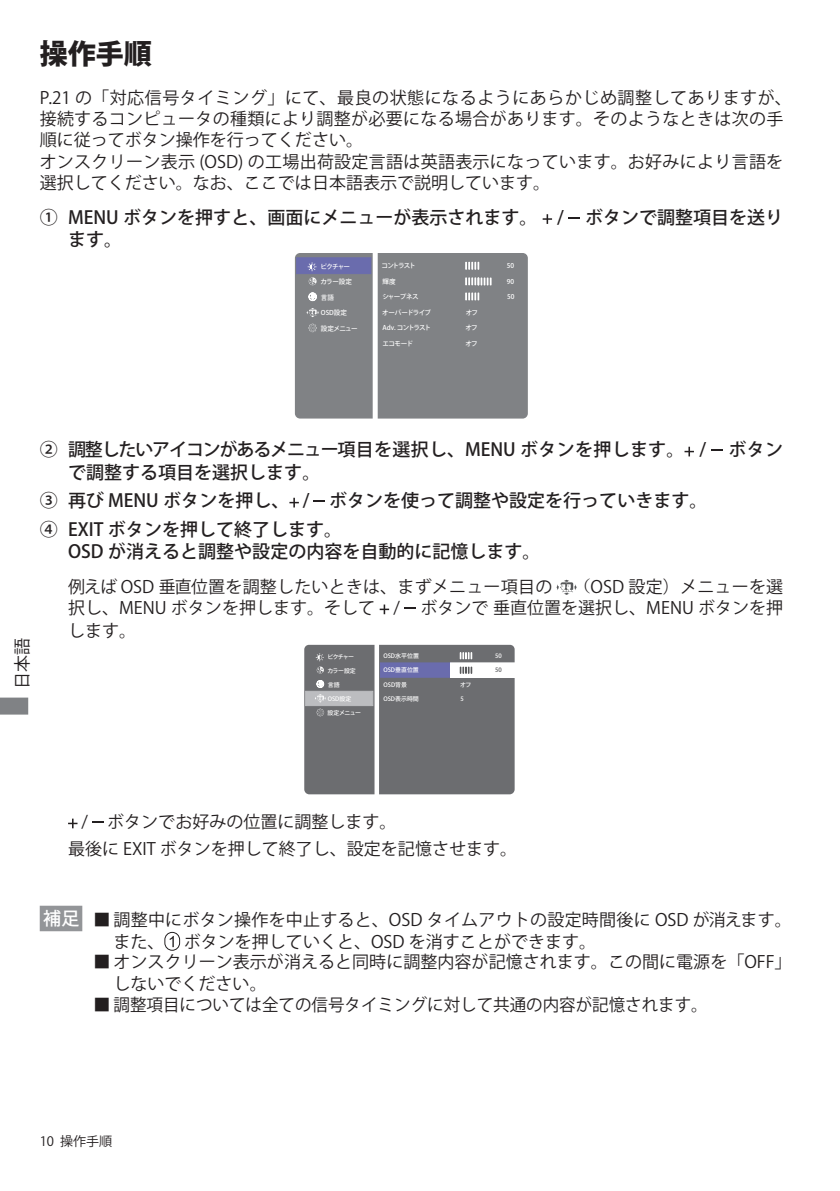
<style>
.page{position:relative;width:840px;height:1191px;background:#fff}
.page>*{position:absolute;margin:0;border:0;box-sizing:border-box;transform-origin:0 0}
.t1{font:800 28px "Koz Go Pro";color:#231f20}
.t2{font:500 18px/28.4px "Koz Go Pro";color:#231f20}
.t3{font:500 18px "Koz Go Pro";letter-spacing:-.065em;color:#231f20}
.t4{font:17px/21.2px "Koz Go Pro";color:#231f20}
.t5{font:13px "Koz Go Pro";color:#231f20}
.t6{font:6.6px "Koz Go Pro Medium 90 msp RKSJ H";letter-spacing:-.1em;color:#fff}
.t7{font:6.6px "Koz Go Pro Medium 90 msp RKSJ H";letter-spacing:-.13em;color:#fff}
.t8{font:6px "Koz Go Pro Medium 90 msp RKSJ H";color:#fff}
.t9{font:6px "Koz Go Pro Medium 90 msp RKSJ H";color:#57585a}
.s1{font-family:"Koz Min Pr 6 N";font-size:16px}
.s2{font-weight:500;font-size:18px;color:#fff}
</style>
<div class="page">
<svg style="left:0;top:697px;width:28px;height:17px"></svg>
<svg style="left:542px;top:214px;width:9px;height:10px"></svg>
<svg style="left:568px;top:217px;width:11px;height:2px"></svg>
<svg style="left:684px;top:447px;width:9px;height:9px"></svg>
<svg style="left:711px;top:449px;width:11px;height:2px"></svg>
<svg style="left:289px;top:498px;width:10px;height:9px"></svg>
<svg style="left:313px;top:500px;width:12px;height:2px"></svg>
<svg style="left:556px;top:580px;width:20px;height:15px"></svg>
<svg style="left:379px;top:604px;width:10px;height:10px"></svg>
<svg style="left:404px;top:607px;width:12px;height:2px"></svg>
<svg style="left:68px;top:818px;width:9px;height:10px"></svg>
<svg style="left:92px;top:821px;width:11px;height:2px"></svg>
<div style="left:40px;top:905px;width:42px;height:26px;background:#939598;border:2px solid #939598"></div>
<div style="left:164px;top:932px;width:16px;height:18px;border:1px solid #231f20;border-radius:7px"></div>
<svg style="left:170px;top:936px;width:4px;height:11px"></svg>
<svg style="left:295px;top:253px;width:232px;height:165px;background:#83858a"></svg>
<svg style="left:304px;top:645px;width:210px;height:149px;background:#77787d"></svg>
<h1 class="t1" style="left:40px;top:36px;width:113px">操作手順</h1>
<p class="t4" style="left:40px;top:87px;width:753px">P.21 の「対応信号タイミング」にて、最良の状態になるようにあらかじめ調整してありますが、接続するコンピュータの種類により調整が必要になる場合があります。そのようなときは次の手順に従ってボタン操作を行ってください。<br>オンスクリーン表示 (OSD) の工場出荷設定言語は英語表示になっています。お好みにより言語を選択してください。なお、ここでは日本語表示で説明しています。</p>
<p class="t2" style="left:68px;top:207px;width:716px;line-height:22.6px;text-indent:-28px">① MENU ボタンを押すと、画面にメニューが表示されます。 / ボタンで調整項目を送ります。</p>
<p class="t6" style="left:320px;top:262px;width:31px">ピクチャー</p>
<p class="t6" style="left:381px;top:261px;width:36px">コントラスト</p>
<p class="t6" style="left:506px;top:261px;width:9px">50</p>
<p class="t6" style="left:320px;top:277px;width:33px">カラー設定</p>
<p class="t6" style="left:321px;top:293px;width:15px">言語</p>
<p class="t6" style="left:321px;top:308px;width:28px">OSD設定</p>
<p class="t6" style="left:320px;top:324px;width:38px">設定メニュー</p>
<p class="t6" style="left:382px;top:277px;width:15px">輝度</p>
<p class="t6" style="left:382px;top:293px;width:38px">シャープネス</p>
<p class="t7" style="left:382px;top:323px;width:50px">Adv. コントラスト</p>
<p class="t6" style="left:382px;top:308px;width:50px">オーバードライブ</p>
<p class="t6" style="left:382px;top:339px;width:32px">エコモード</p>
<p class="t6" style="left:465px;top:308px;width:14px">オフ</p>
<p class="t6" style="left:465px;top:323px;width:14px">オフ</p>
<p class="t6" style="left:465px;top:339px;width:14px">オフ</p>
<p class="t6" style="left:506px;top:277px;width:9px">90</p>
<p class="t6" style="left:507px;top:293px;width:9px">50</p>
<p class="t4" style="left:12px;top:689px;width:52px;rotate:-90deg">日本語</p>
<p class="t3" style="left:40px;top:438px;width:667px">② 調整したいアイコンがあるメニュー項目を選択し、MENU ボタンを押します。 /</p>
<p class="t2" style="left:728px;top:436px;width:56px">ボタン</p>
<p class="t2" style="left:40px;top:459px;width:668px;text-indent:28px">で調整する項目を選択します。<br>③ 再び MENU ボタンを押し、 / ボタンを使って調整や設定を行っていきます。<br>④ EXIT ボタンを押して終了します。</p>
<p class="t2" style="left:68px;top:538px;width:474px">OSD が消えると調整や設定の内容を自動的に記憶します。</p>
<p class="t4" style="left:68px;top:576px;width:485px">例えば OSD 垂直位置を調整したいときは、まずメニュー項目の</p>
<p class="t4" style="left:68px;top:576px;width:716px;line-height:22px;text-align:justify;text-indent:506px"><span class="s1">（</span>OSD 設定）メニューを選択し、MENU ボタンを押します。そして / ボタンで 垂直位置を選択し、MENU ボタンを押します。</p>
<p class="t8" style="left:327px;top:653px;width:28px">ピクチャー</p>
<p class="t8" style="left:327px;top:666px;width:30px">カラー設定</p>
<p class="t8" style="left:327px;top:681px;width:13px">言語</p>
<p class="t8" style="left:327px;top:708px;width:35px">設定メニュー</p>
<p class="t8" style="left:327px;top:694px;width:25px">OSD設定</p>
<p class="t8" style="left:383px;top:652px;width:37px">OSD水平位置</p>
<p class="t8" style="left:383px;top:666px;width:37px">OSD垂直位置</p>
<p class="t8" style="left:383px;top:680px;width:25px">OSD背景</p>
<p class="t8" style="left:383px;top:694px;width:37px">OSD表示時間</p>
<p class="t8" style="left:460px;top:681px;width:13px">オフ</p>
<p class="t8" style="left:460px;top:695px;width:5px">5</p>
<p class="t8" style="left:495px;top:652px;width:8px">50</p>
<p class="t9" style="left:495px;top:666px;width:8px">50</p>
<p class="t4" style="left:68px;top:809px;width:450px;line-height:27px;text-indent:13px">/ ボタンでお好みの位置に調整します。<br>最後に EXIT ボタンを押して終了し、設定を記憶させます。</p>
<p class="t4" style="left:113px;top:909px;width:679px;line-height:22px;text-indent:-70px"><span class="s2">補足</span> ■ 調整中にボタン操作を中止すると、OSD タイムアウトの設定時間後に OSD が消えます。また、 ボタンを押していくと、OSD を消すことができます。</p>
<p class="t4" style="left:113px;top:952px;width:679px;text-indent:-20px">■ オンスクリーン表示が消えると同時に調整内容が記憶されます。この間に電源を「OFF」しないでください。</p>
<p class="t4" style="left:94px;top:994px;width:615px">■ 調整項目については全ての信号タイミングに対して共通の内容が記憶されます。</p>
<p class="t5" style="left:40px;top:1132px;width:74px">10 操作手順</p>
</div>
